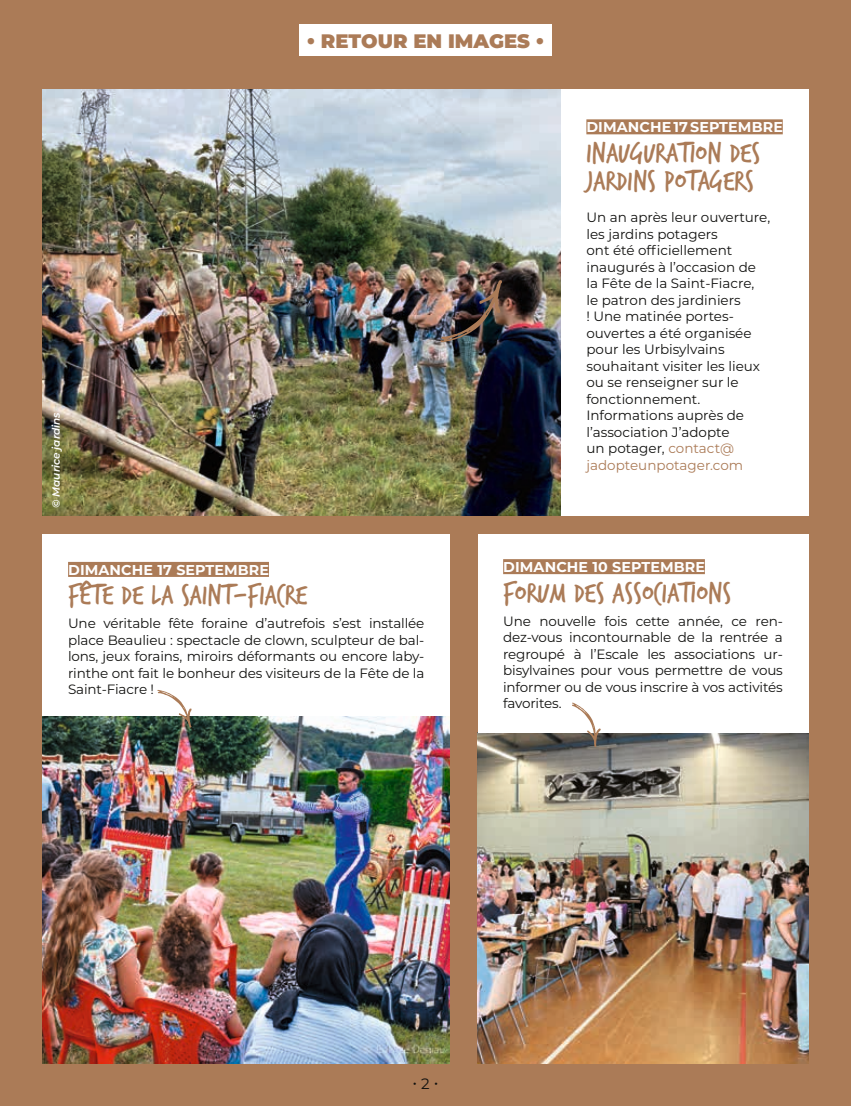
<style>
.page{position:relative;width:851px;height:1106px;background:#fff}
.page>*{position:absolute;margin:0;border:0;box-sizing:border-box;transform-origin:0 0}
.t1{font:30px/28.5px "Trash Hand";letter-spacing:.01em;color:#ab7b57}
.t2{font:900 19.5px "Montserrat";color:#ab7b57}
.t3{font:15px "Montserrat";color:#11110f}
.t4{font:700 14.25px "Montserrat";letter-spacing:.01em;color:#fff}
.t5{font:13.5px/16.5px "Montserrat";color:#11110f;text-align:justify}
.t6{font:italic 600 10.5px "Montserrat";color:#fff}
.s1{color:#ab7b57}
</style>
<div class="page">
<div style="left:0;top:0;width:850px;height:1106px;background:#ab7b57"></div>
<div style="left:299px;top:24px;width:253px;height:31px;background:#fff"></div>
<img style="left:477px;top:732px;width:331px;height:331px">
<div style="left:43px;top:534px;width:407px;height:187px;background:#fff"></div>
<div style="left:68px;top:562px;width:201px;height:15px;background:#ab7b57"></div>
<div style="left:477px;top:534px;width:331px;height:198px;background:#fff"></div>
<div style="left:503px;top:559px;width:201px;height:15px;background:#ab7b57"></div>
<img style="left:43px;top:716px;width:407px;height:347px">
<svg style="left:157px;top:690px;width:34px;height:37px"></svg>
<svg style="left:571px;top:702px;width:29px;height:45px"></svg>
<img style="left:43px;top:89px;width:517px;height:427px">
<div style="left:560px;top:89px;width:248px;height:427px;background:#fff"></div>
<div style="left:586px;top:119px;width:196px;height:15px;background:#ab7b57"></div>
<img style="left:440px;top:280px;width:62px;height:63px">
<p class="t6" style="left:49px;top:508px;width:98px;rotate:-90deg">© Maurice jardins</p>
<h2 class="t2" style="left:306px;top:26px;width:239px">• RETOUR EN IMAGES •</h2>
<p class="t4" style="left:586px;top:117px;width:198px">DIMANCHE 17 SEPTEMBRE</p>
<h1 class="t1" style="left:586px;top:140px;width:175px">Inauguration des jardins potagers</h1>
<p class="t5" style="left:586px;top:209px;width:185px;text-align:left">Un an après leur ouverture, les jardins potagers<br>ont été officiellement inaugurés à l’occasion de la Fête de la Saint-Fiacre,<br>le patron des jardiniers<br>! Une matinée portes&shy;ouvertes a été organisée pour les Urbisylvains souhaitant visiter les lieux ou se renseigner sur le fonctionnement.<br>Informations auprès de l’association J’adopte<br>un potager, <span class="s1">contact@ jadopteunpotager.com</span></p>
<p class="t4" style="left:68px;top:559px;width:202px">DIMANCHE 17 SEPTEMBRE</p>
<h1 class="t1" style="left:68px;top:582px;width:240px">Fête de la Saint-Fiacre</h1>
<p class="t5" style="left:68px;top:615px;width:358px">Une véritable fête foraine d’autrefois s’est installée place Beaulieu : spectacle de clown, sculpteur de bal&shy;lons, jeux forains, miroirs déformants ou encore laby&shy;rinthe ont fait le bonheur des visiteurs de la Fête de la Saint-Fiacre !</p>
<p class="t4" style="left:503px;top:556px;width:203px">DIMANCHE 10 SEPTEMBRE</p>
<h1 class="t1" style="left:503px;top:579px;width:229px">Forum des associations</h1>
<p class="t5" style="left:503px;top:612px;width:281px">Une nouvelle fois cette année, ce ren&shy;dez-vous incontournable de la rentrée a regroupé à l’Escale les associations ur&shy;bisylvaines pour vous permettre de vous informer ou de vous inscrire à vos activités favorites.</p>
<p class="t3" style="left:412px;top:1073px;width:27px">• 2 •</p>
</div>
